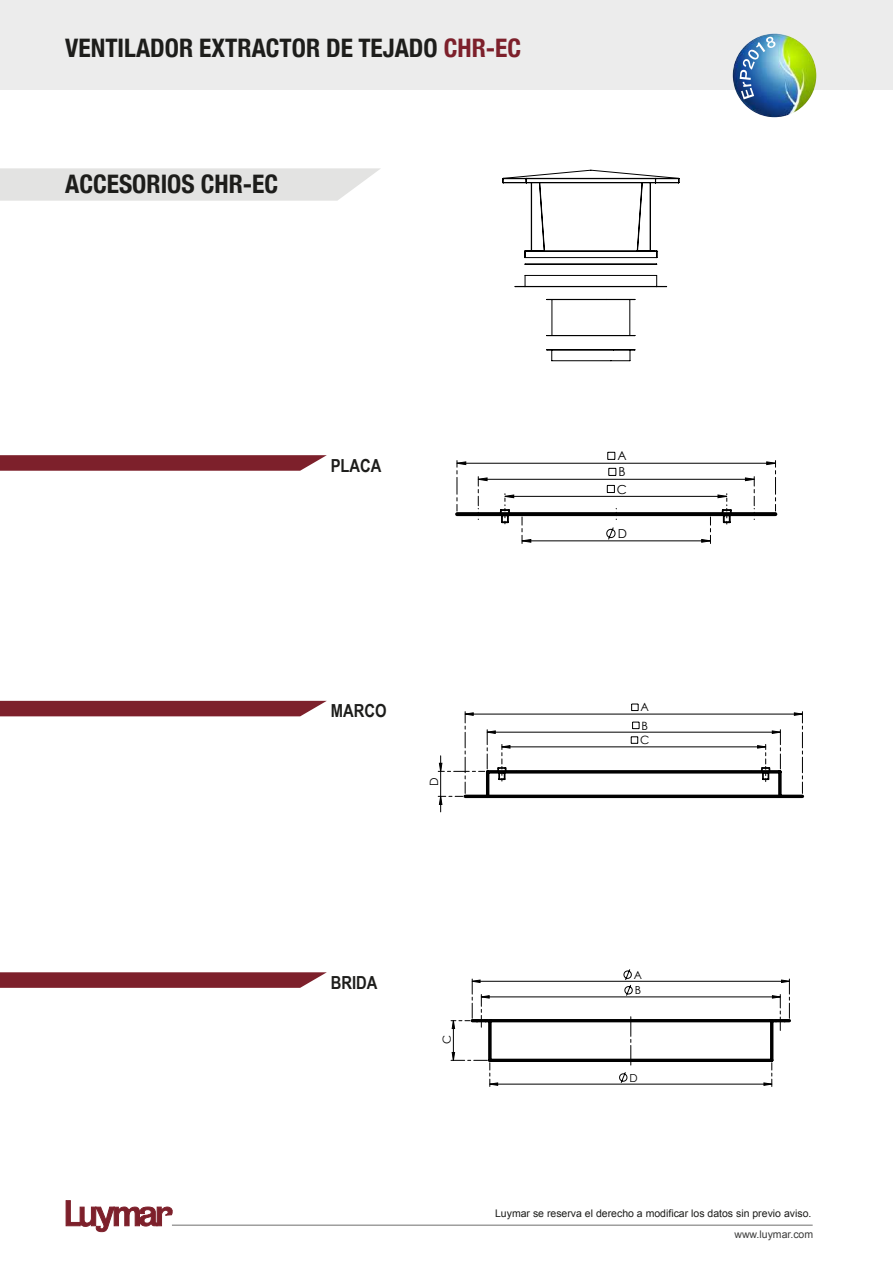
<style>
.page{position:relative;width:893px;height:1263px;background:#fff}
.page>*{position:absolute;margin:0;border:0;box-sizing:border-box;transform-origin:0 0}
.t1{font:700 condensed 25.5px "Helvetica Neue";color:#1d1d1b}
.t2{font:700 18px "Arial Narrow";color:#1d1d1b}
.t3{font:12.45px "Century Gothic";color:#000}
.t4{font:11.4px "Century Gothic";color:#000}
.t5{font:11.1px "Century Gothic";color:#000}
.t6{font:10.5px "Arial";color:#1d1d1b}
.t7{font:10.5px "Arial";color:#3c3c3b}
.s1{color:#7d202b}
</style>
<div class="page">
<div style="left:0;top:0;width:893px;height:89px;background:#ececec"></div>
<svg style="left:503px;top:170px;width:176px;height:191px"></svg>
<svg style="left:66px;top:1200px;width:108px;height:32px"></svg>
<hr style="left:172px;top:1225px;width:641px;height:1px;background:#6f6f6e">
<img style="left:733px;top:34px;width:83px;height:83px;border-radius:42px">
<svg style="left:740px;top:36px;width:36px;height:63px"></svg>
<svg style="left:0;top:168px;width:381px;height:33px"></svg>
<svg style="left:0;top:972px;width:327px;height:16px"></svg>
<svg style="left:451px;top:969px;width:339px;height:117px"></svg>
<div style="left:0;top:701px;width:327px;height:15px;background:#7d202b"></div>
<svg style="left:438px;top:704px;width:365px;height:108px"></svg>
<svg style="left:0;top:455px;width:327px;height:16px"></svg>
<svg style="left:456px;top:452px;width:320px;height:91px"></svg>
<svg style="left:457px;top:512px;width:318px;height:4px"></svg>
<h1 class="t1" style="left:65px;top:27px;width:457px">VENTILADOR EXTRACTOR DE TEJADO <span class="s1">CHR-EC</span></h1>
<h1 class="t1" style="left:65px;top:163px;width:214px">ACCESORIOS CHR-EC</h1>
<h2 class="t2" style="left:331px;top:452px;width:52px">PLACA</h2>
<h2 class="t2" style="left:331px;top:697px;width:57px">MARCO</h2>
<p class="t4" style="left:426px;top:786px;width:10px;rotate:-90deg">D</p>
<p class="t3" style="left:617px;top:447px;width:11px">A</p>
<p class="t3" style="left:618px;top:463px;width:9px">B</p>
<p class="t3" style="left:617px;top:480px;width:12px">C</p>
<p class="t3" style="left:618px;top:525px;width:11px">D</p>
<p class="t4" style="left:640px;top:699px;width:10px">A</p>
<p class="t4" style="left:641px;top:717px;width:8px">B</p>
<p class="t4" style="left:640px;top:732px;width:11px">C</p>
<h2 class="t2" style="left:331px;top:969px;width:48px">BRIDA</h2>
<p class="t5" style="left:439px;top:1044px;width:11px;rotate:-90deg">C</p>
<p class="t5" style="left:634px;top:967px;width:10px">A</p>
<p class="t5" style="left:635px;top:982px;width:8px">B</p>
<p class="t5" style="left:629px;top:1070px;width:10px">D</p>
<p class="t6" style="left:495px;top:1207px;width:318px">Luymar se reserva el derecho a modificar los datos sin previo aviso.</p>
<p class="t7" style="left:734px;top:1228px;width:80px">www.luymar.com</p>
</div>
